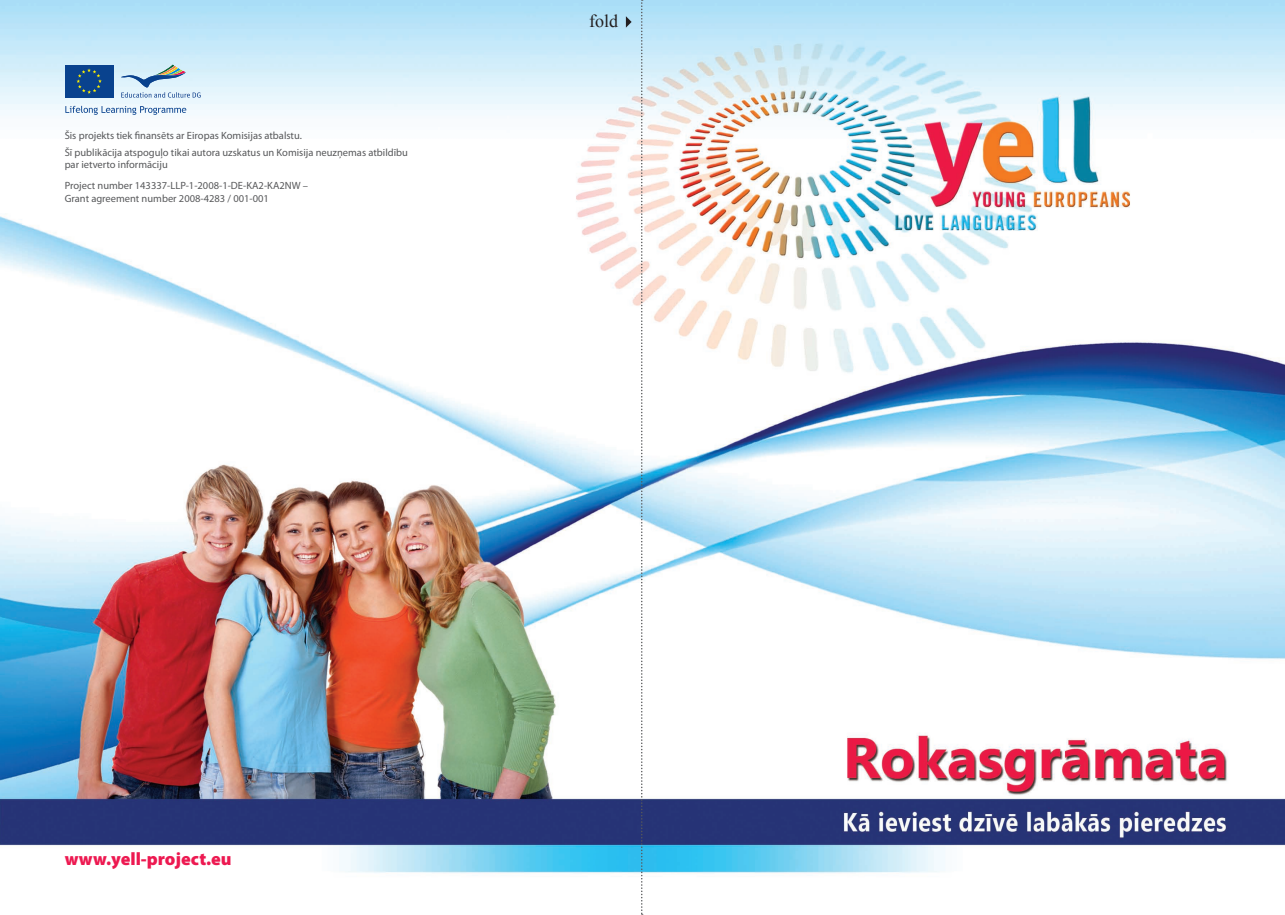
<style>
.page{position:relative;width:1285px;height:915px;background:#fff}
.page>*{position:absolute;margin:0;border:0;box-sizing:border-box;transform-origin:0 0}
.t1{font:900 18px "Myriad Pro";color:#ed1951}
.t2{font:18px "Times New Roman";color:#231f20}
.t3{font:10.5px/16.2px "Myriad Pro";color:#57585a}
</style>
<div class="page">
<img style="left:0;top:0;width:1284px;height:914px">
<div style="left:65px;top:65px;width:48px;height:32px;background:#09428e"></div>
<svg style="left:76px;top:68px;width:26px;height:26px"></svg>
<svg style="left:121px;top:65px;width:80px;height:33px;background:#bdd4e3"></svg>
<svg style="left:65px;top:106px;width:121px;height:9px"></svg>
<svg style="left:641px;top:0;width:1px;height:914px"></svg>
<svg style="left:625px;top:16px;width:6px;height:12px"></svg>
<p class="t3" style="left:65px;top:127px;width:345px">Šis projekts tiek finansēts ar Eiropas Komisijas atbalstu.<br>Šī publikācija atspoguļo tikai autora uzskatus un Komisija neuzņemas atbildību</p>
<p class="t3" style="left:65px;top:153px;width:245px;line-height:21.6px">par ietverto informāciju<br>Project number 143337-LLP-1-2008-1-DE-KA2-KA2NW –</p>
<p class="t3" style="left:65px;top:190px;width:206px">Grant agreement number 2008-4283 / 001-001</p>
<h1 class="t2" style="left:589px;top:9px;width:30px">fold</h1>
<h1 class="t1" style="left:65px;top:846px;width:168px">www.yell-project.eu</h1>
</div>
